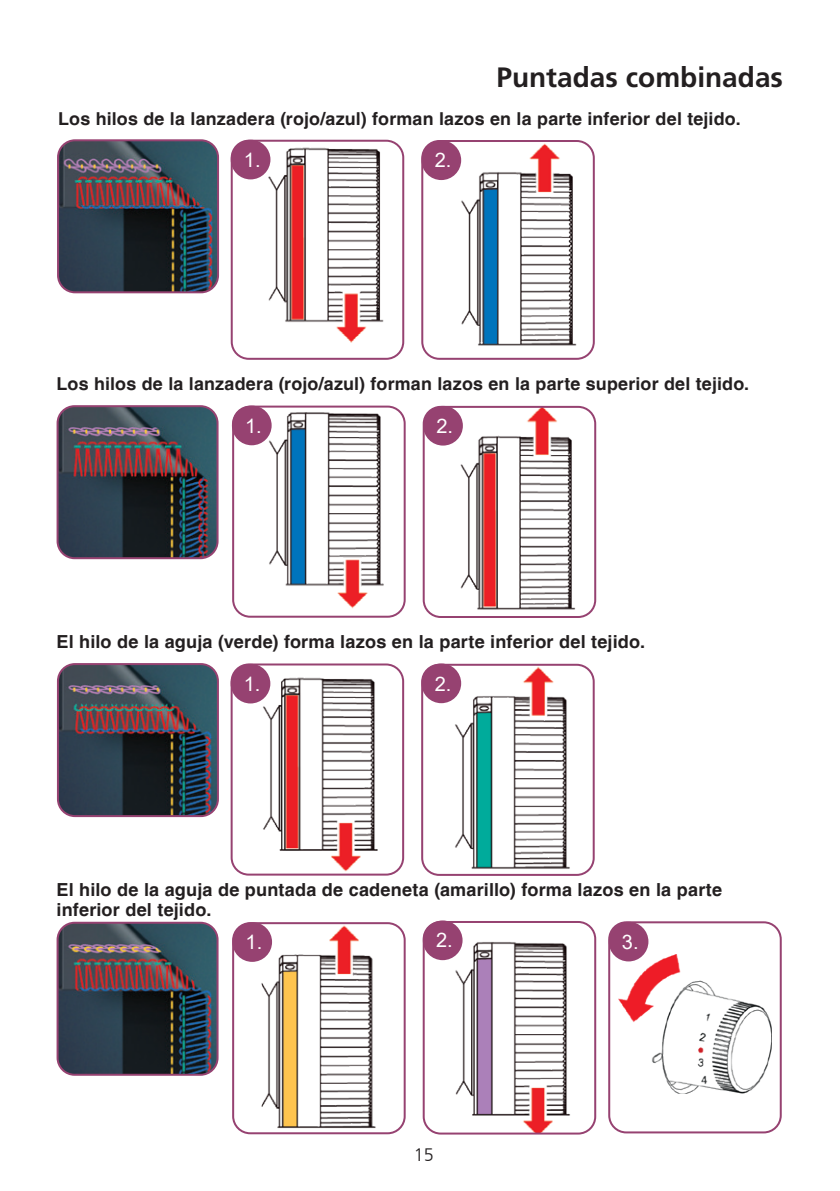
<style>
.page{position:relative;width:840px;height:1191px;background:#fff}
.page>*{position:absolute;margin:0;border:0;box-sizing:border-box;transform-origin:0 0}
.t1{font:700 28px "Frutiger LT Com";color:#231f20}
.t2{font:20px "Arial";color:#fff}
.t3{font:700 18px/20px "Helvetica";letter-spacing:.01em;color:#231f20}
.t4{font:300 18px "Frutiger LT Com";color:#231f20}
.t5{font:700 17.8px "Helvetica";letter-spacing:.01em;color:#231f20}
</style>
<div class="page">
<img style="left:60px;top:142px;width:158px;height:150px">
<div style="left:57px;top:139px;width:162px;height:154px;border:2px solid #964271;border-radius:17px"></div>
<img style="left:233px;top:145px;width:170px;height:212px">
<div style="left:230px;top:140px;width:174px;height:220px;border:2px solid #964271;border-radius:17px"></div>
<img style="left:424px;top:141px;width:169px;height:208px">
<div style="left:421px;top:140px;width:173px;height:220px;border:2px solid #964271;border-radius:17px"></div>
<div style="left:230px;top:140px;width:40px;height:39px;background:#964271;border-radius:50%"></div>
<div style="left:421px;top:140px;width:40px;height:40px;background:#964271;border-radius:50%"></div>
<img style="left:60px;top:666px;width:156px;height:150px">
<div style="left:57px;top:663px;width:162px;height:154px;border:2px solid #964271;border-radius:17px"></div>
<img style="left:58px;top:408px;width:159px;height:150px">
<div style="left:57px;top:405px;width:161px;height:154px;border:2px solid #964271;border-radius:17px"></div>
<img style="left:233px;top:674px;width:170px;height:200px">
<div style="left:230px;top:663px;width:174px;height:212px;border:2px solid #964271;border-radius:17px"></div>
<img style="left:233px;top:409px;width:171px;height:207px">
<div style="left:232px;top:405px;width:173px;height:212px;border:2px solid #964271;border-radius:17px"></div>
<img style="left:424px;top:665px;width:169px;height:208px">
<div style="left:421px;top:664px;width:173px;height:212px;border:2px solid #964271;border-radius:17px"></div>
<img style="left:425px;top:407px;width:170px;height:205px">
<div style="left:422px;top:406px;width:174px;height:212px;border:2px solid #964271;border-radius:17px"></div>
<div style="left:230px;top:664px;width:40px;height:39px;background:#964271;border-radius:50%"></div>
<div style="left:232px;top:405px;width:39px;height:40px;background:#964271;border-radius:50%"></div>
<div style="left:421px;top:663px;width:40px;height:40px;background:#964271;border-radius:50%"></div>
<div style="left:423px;top:406px;width:39px;height:39px;background:#964271;border-radius:50%"></div>
<img style="left:58px;top:924px;width:159px;height:150px">
<div style="left:57px;top:921px;width:161px;height:154px;border:2px solid #964271;border-radius:17px"></div>
<img style="left:261px;top:925px;width:143px;height:208px">
<div style="left:232px;top:922px;width:173px;height:212px;border:2px solid #964271;border-radius:17px"></div>
<img style="left:425px;top:934px;width:145px;height:199px">
<div style="left:422px;top:921px;width:174px;height:213px;border:2px solid #964271;border-radius:17px"></div>
<div style="left:232px;top:922px;width:40px;height:40px;background:#964271;border-radius:50%"></div>
<div style="left:422px;top:920px;width:40px;height:40px;background:#964271;border-radius:50%"></div>
<img style="left:618px;top:954px;width:153px;height:139px">
<div style="left:608px;top:921px;width:173px;height:212px;border:2px solid #964271;border-radius:17px"></div>
<div style="left:608px;top:921px;width:40px;height:40px;background:#964271;border-radius:50%"></div>
<h1 class="t1" style="left:496px;top:60px;width:288px">Puntadas combinadas</h1>
<p class="t5" style="left:58px;top:107px;width:683px">Los hilos de la lanzadera (rojo/azul) forman lazos en la parte inferior del tejido.</p>
<p class="t2" style="left:244px;top:146px;width:18px">1.</p>
<p class="t2" style="left:434px;top:147px;width:18px">2.</p>
<p class="t5" style="left:57px;top:373px;width:693px">Los hilos de la lanzadera (rojo/azul) forman lazos en la parte superior del tejido.</p>
<p class="t2" style="left:245px;top:412px;width:18px">1.</p>
<p class="t2" style="left:436px;top:412px;width:18px">2.</p>
<p class="t3" style="left:57px;top:632px;width:589px">El hilo de la aguja (verde) forma lazos en la parte inferior del tejido.</p>
<p class="t2" style="left:244px;top:670px;width:18px">1.</p>
<p class="t2" style="left:434px;top:669px;width:18px">2.</p>
<p class="t3" style="left:57px;top:880px;width:666px">El hilo de la aguja de puntada de cadeneta (amarillo) forma lazos en la parte inferior del tejido.</p>
<p class="t2" style="left:245px;top:928px;width:18px">1.</p>
<p class="t2" style="left:436px;top:926px;width:18px">2.</p>
<p class="t2" style="left:621px;top:928px;width:18px">3.</p>
<p class="t4" style="left:414px;top:1144px;width:22px">15</p>
</div>
